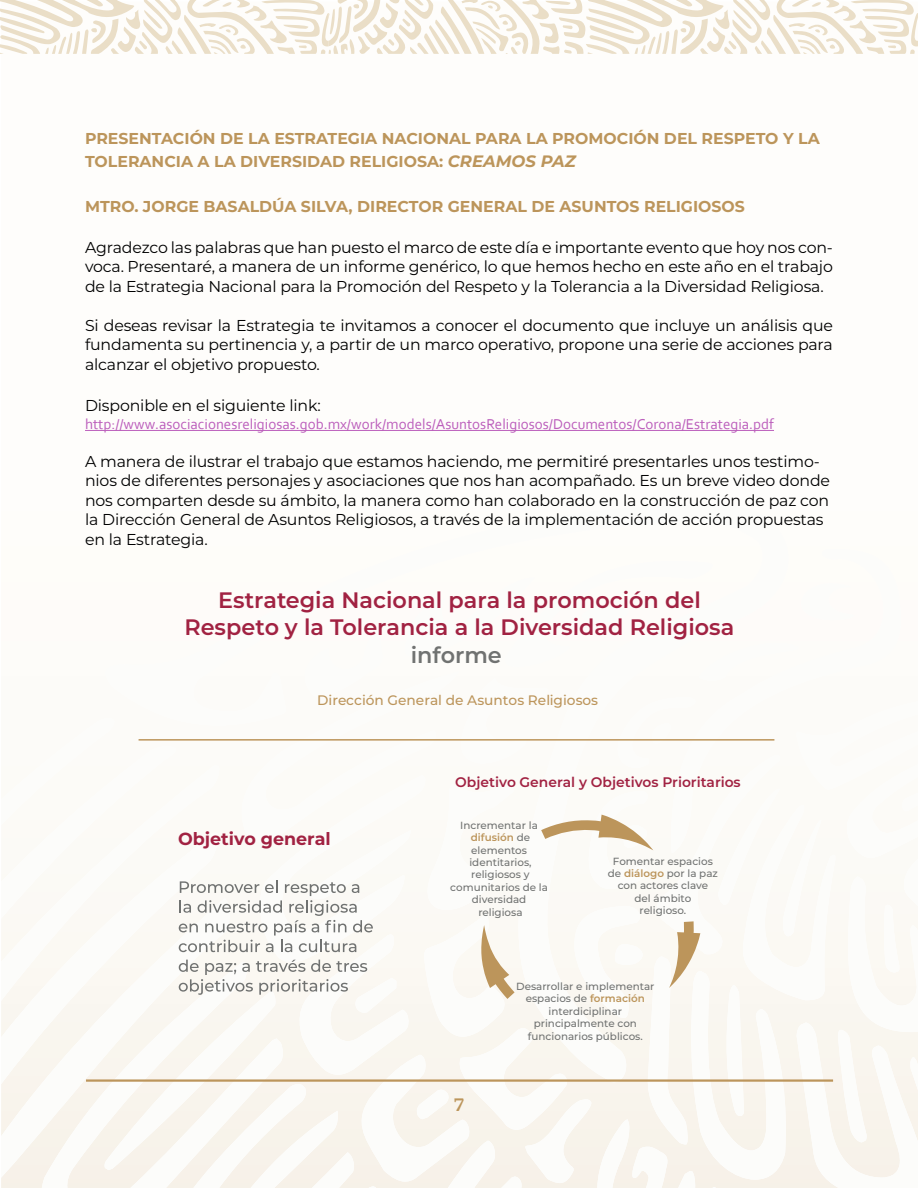
<style>
.page{position:relative;width:918px;height:1188px;background:#fff}
.page>*{position:absolute;margin:0;border:0;box-sizing:border-box;transform-origin:0 0}
.t1{font:600 22.35px/26.8px "Montserrat";color:#a12242;text-align:center}
.t2{font:600 22.35px "Montserrat";color:#707271}
.t3{font:700 18px "GMX";color:#bc955b}
.t4{font:700 17.55px "Montserrat";color:#a12242}
.t5{font:15.75px/19.5px "Montserrat";letter-spacing:-.01em;color:#000;text-align:justify}
.t6{font:700 15.75px "Montserrat";color:#bc955b}
.t7{font:15px "Corbel";color:#bc5fbc}
.t8{font:600 13.8px "Montserrat";color:#a12242}
.t9{font:500 13.8px "Montserrat";color:#bc955b}
.t10{font:500 10.35px/12.5px "Montserrat";color:#707271;text-align:center}
.s1{font-style:italic;font-size:16.5px}
.s2{font-weight:600;color:#bc955b}
</style>
<div class="page">
<svg style="left:1px;top:739px;width:917px;height:449px"></svg>
<svg style="left:0;top:0;width:918px;height:54px"></svg>
<hr style="left:86px;top:1079px;width:747px;height:3px;background:#bc955b">
<hr style="left:85px;top:430px;width:689px;height:1px;background:#bc5fbc">
<svg style="left:179px;top:881px;width:194px;height:71px"></svg>
<svg style="left:179px;top:960px;width:188px;height:35px"></svg>
<svg style="left:481px;top:925px;width:34px;height:74px"></svg>
<svg style="left:669px;top:921px;width:31px;height:67px"></svg>
<svg style="left:541px;top:815px;width:112px;height:35px"></svg>
<hr style="left:139px;top:739px;width:635px;height:2px;background:#bc955b">
<p class="t6" style="left:85px;top:127px;width:55px">PRESENTACI</p>
<p class="t6" style="left:190px;top:127px;width:138px">ÓN DE LA ESTRATE</p>
<p class="t6" style="left:348px;top:127px;width:59px">GIA NACIONA</p>
<p class="t6" style="left:461px;top:127px;width:127px">L PARA LA PROMOCI</p>
<p class="t6" style="left:634px;top:127px;width:124px">ÓN DEL RESPETO</p>
<p class="t6" style="left:783px;top:127px;width:36px">Y LA</p>
<p class="t6" style="left:85px;top:150px;width:67px">TO LERANCIA</p>
<p class="t6" style="left:198px;top:150px;width:116px">A LA DIVERSIDAD</p>
<p class="t6" style="left:350px;top:150px;width:228px">RE LI GIO SA: <span class="s1">CREAMOS PAZ</span></p>
<p class="t6" style="left:85px;top:195px;width:314px">MTRO. JO RGE BASALDÚA SI LVA, DIRECTO</p>
<p class="t6" style="left:432px;top:195px;width:29px">R GENE</p>
<p class="t6" style="left:494px;top:195px;width:113px">RAL DE ASUNTO</p>
<p class="t6" style="left:630px;top:195px;width:117px">S RE LIGIOSOS</p>
<p class="t5" style="left:85px;top:237px;width:749px">Agradezco las palabras que han puesto el marco de este día e importante evento que hoy nos con&shy;voca. Presentaré, a manera de un informe genérico, lo que hemos hecho en este año en el trabajo de la Estrategia Nacional para la Promoción del Respeto y la Tolerancia a la Diversidad Religiosa.</p>
<p class="t5" style="left:85px;top:315px;width:749px">Si deseas revisar la Estrategia te invitamos a conocer el documento que incluye un análisis que fundamenta su pertinencia y, a partir de un marco operativo, propone una serie de acciones para alcanzar el objetivo propuesto.</p>
<p class="t5" style="left:85px;top:395px;width:237px">Disponible en el siguiente link:</p>
<p class="t7" style="left:85px;top:415px;width:690px">http://www.asociacionesreligiosas.gob.mx/work/models/AsuntosReligiosos/Documentos/Corona/Estrategia.pdf</p>
<p class="t5" style="left:85px;top:451px;width:747px;text-align:left">A manera de ilustrar el trabajo que estamos haciendo, me permitiré presentarles unos testimo&shy;nios de diferentes personajes y asociaciones que nos han acompañado. Es un breve video donde nos comparten desde su ámbito, la manera como han colaborado en la construcción de paz con la Dirección General de Asuntos Religiosos, a través de la implementación de acción propuestas en la Estrategia.</p>
<h1 class="t1" style="left:184px;top:586px;width:551px">Estrategia Nacional para la promoción del<br>Respeto y la Tolerancia a la Diversidad Religiosa</h1>
<h1 class="t2" style="left:411px;top:639px;width:93px">informe</h1>
<p class="t9" style="left:317px;top:690px;width:282px">dirección general de asuntos religiosos</p>
<p class="t4" style="left:178px;top:826px;width:154px">OBJETIVO GENERAL</p>
<p class="t8" style="left:455px;top:772px;width:287px">Objetivo General y Objetivos Prioritarios</p>
<p class="t10" style="left:450px;top:818px;width:99px">incrementar la <span class="s2">difusión</span> de elementos identitarios, religiosos y comunitarios de la diversidad religiosa</p>
<p class="t10" style="left:608px;top:854px;width:112px">fomentar espacios de <span class="s2">diálogo</span> por la paz con actores clave<br>del ámbito<br>religioso.</p>
<p class="t3" style="left:453px;top:1094px;width:13px">7</p>
<p class="t10" style="left:516px;top:980px;width:140px">desarrollar e implementar espacios de <span class="s2">formación </span>interdiciplinar principalmente con funcionarios públicos.</p>
</div>
